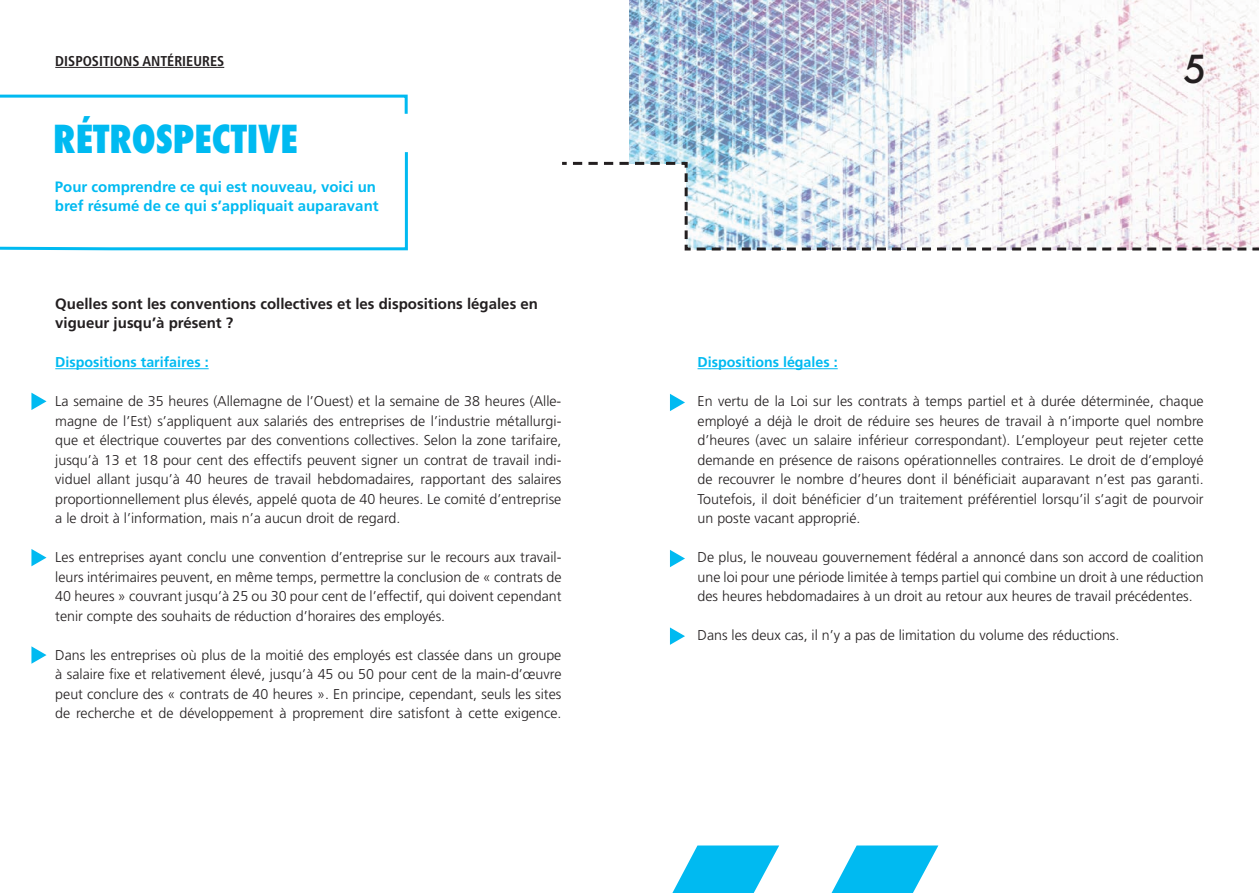
<style>
.page{position:relative;width:1259px;height:893px;background:#fff}
.page>*{position:absolute;margin:0;border:0;box-sizing:border-box;transform-origin:0 0}
.t1{font:800 condensed 37.5px "Futura";color:#00baf1}
.t2{font:500 37.5px "Futura";color:#231f20}
.t3{font:700 15px/19.5px "Frutiger LT Std";color:#231f20}
.t4{font:700 15px/19.5px "Frutiger LT Std";color:#00baf1}
.t5{font:300 14.25px/19.5px "Frutiger LT Std";color:#231f20;text-align:justify}
.t6{font:700 14.25px "Frutiger LT Std";color:#00baf1}
.t7{font:700 condensed 14.25px "Frutiger LT Std";color:#231f20}
</style>
<div class="page">
<img style="left:629px;top:0;width:630px;height:160px">
<svg style="left:562px;top:160px;width:697px;height:91px"></svg>
<hr style="left:55px;top:368px;width:154px;height:1px;background:#00baf1">
<hr style="left:697px;top:368px;width:140px;height:1px;background:#00baf1">
<svg style="left:0;top:152px;width:408px;height:99px"></svg>
<svg style="left:0;top:94px;width:408px;height:20px"></svg>
<svg style="left:31px;top:393px;width:16px;height:17px"></svg>
<svg style="left:31px;top:549px;width:16px;height:17px"></svg>
<svg style="left:31px;top:646px;width:16px;height:18px"></svg>
<svg style="left:670px;top:550px;width:15px;height:17px"></svg>
<svg style="left:670px;top:394px;width:15px;height:17px"></svg>
<svg style="left:670px;top:627px;width:15px;height:18px"></svg>
<svg style="left:672px;top:845px;width:107px;height:48px"></svg>
<svg style="left:831px;top:845px;width:107px;height:48px"></svg>
<hr style="left:55px;top:67px;width:169px;height:1px;background:#231f20">
<p class="t7" style="left:55px;top:53px;width:170px">DISPOSITIONS ANTÉRIEURES</p>
<h1 class="t1" style="left:53px;top:113px;width:246px">RÉTROSPECTIVE</h1>
<p class="t4" style="left:55px;top:177px;width:325px">Pour comprendre ce qui est nouveau, voici un bref résumé de ce qui s’appliquait auparavant</p>
<p class="t3" style="left:55px;top:294px;width:484px">Quelles sont les conventions collectives et les dispositions légales en vigueur jusqu’à présent ?</p>
<p class="t6" style="left:55px;top:354px;width:155px">Dispositions tarifaires :</p>
<p class="t5" style="left:55px;top:392px;width:508px">La semaine de 35 heures (Allemagne de l’Ouest) et la semaine de 38 heures (Alle&shy;magne de l’Est) s’appliquent aux salariés des entreprises de l’industrie métallurgi&shy;que et électrique couvertes par des conventions collectives. Selon la zone tarifaire, jusqu’à 13 et 18 pour cent des effectifs peuvent signer un contrat de travail indi&shy;viduel allant jusqu’à 40 heures de travail hebdomadaires, rapportant des salaires proportionnellement plus élevés, appelé quota de 40 heures. Le comité d’entreprise a le droit à l’information, mais n’a aucun droit de regard.</p>
<p class="t5" style="left:55px;top:548px;width:508px">Les entreprises ayant conclu une convention d’entreprise sur le recours aux travail&shy;leurs intérimaires peuvent, en même temps, permettre la conclusion de « contrats de 40 heures » couvrant jusqu’à 25 ou 30 pour cent de l’effectif, qui doivent cependant tenir compte des souhaits de réduction d’horaires des employés.</p>
<p class="t5" style="left:55px;top:645px;width:508px">Dans les entreprises où plus de la moitié des employés est classée dans un groupe à salaire fixe et relativement élevé, jusqu’à 45 ou 50 pour cent de la main-d’œuvre peut conclure des « contrats de 40 heures ». En principe, cependant, seuls les sites de recherche et de développement à proprement dire satisfont à cette exigence.</p>
<h1 class="t2" style="left:1183px;top:43px;width:25px">5</h1>
<p class="t6" style="left:697px;top:354px;width:142px">Dispositions légales :</p>
<p class="t5" style="left:697px;top:392px;width:508px">En vertu de la Loi sur les contrats à temps partiel et à durée déterminée, chaque employé a déjà le droit de réduire ses heures de travail à n’importe quel nombre d’heures (avec un salaire inférieur correspondant). L’employeur peut rejeter cette demande en présence de raisons opérationnelles contraires. Le droit de d’employé de recouvrer le nombre d’heures dont il bénéficiait auparavant n’est pas garanti.<br>Toutefois, il doit bénéficier d’un traitement préférentiel lorsqu’il s’agit de pourvoir un poste vacant approprié.</p>
<p class="t5" style="left:697px;top:548px;width:508px">De plus, le nouveau gouvernement fédéral a annoncé dans son accord de coalition une loi pour une période limitée à temps partiel qui combine un droit à une réduction des heures hebdomadaires à un droit au retour aux heures de travail précédentes.</p>
<p class="t5" style="left:697px;top:626px;width:423px">Dans les deux cas, il n’y a pas de limitation du volume des réductions.</p>
</div>
